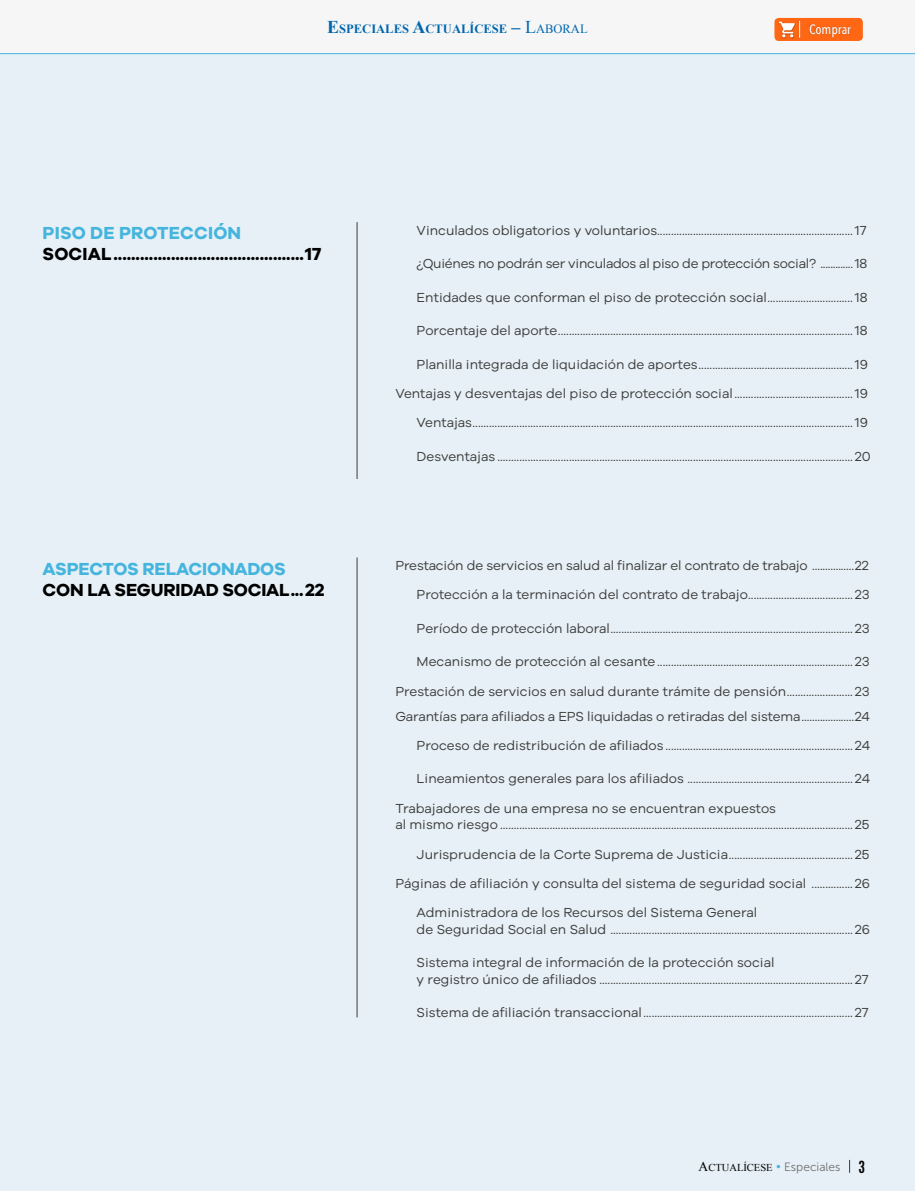
<style>
.page{position:relative;width:915px;height:1191px;background:#fff}
.page>*{position:absolute;margin:0;border:0;box-sizing:border-box;transform-origin:0 0}
.t1{font:700 18px "Galyon";letter-spacing:.01em;color:#000}
.t2{font:700 18px "Galyon";letter-spacing:-.01em;color:#000}
.t3{font:700 18px "Galyon";letter-spacing:-.01em;color:#45b5dd}
.t4{font:700 18px "Galyon";letter-spacing:.01em;color:#45b5dd}
.t5{font:700 13.95px "Antonio";color:#000}
.t6{font:13.5px/29.2px "Galyon";color:#3c3c3b;text-align:right}
.t7{font:13.5px "Galyon";letter-spacing:-.02em;color:#3c3c3b}
.t8{font:500 13.5px "Avenir Next Condensed";color:#fff}
.t9{font:700 12.6px "Times New Roman";color:#0067ad}
.t10{font:10.5px "Times New Roman";color:#000}
.s1{font-size:18px}
.s2{font-weight:400;font-size:18px}
.s3{font-weight:400}
.s4{font-size:13.5px}
.s5{font-size:13.5px;color:#45b5dd}
.s6{font-family:"Museo Sans 300";font-size:12px;color:#706f6f}
</style>
<div class="page">
<div style="left:0;top:54px;width:914px;height:1137px;background:#e6f0f6"></div>
<div style="left:0;top:0;width:914px;height:54px;background:#f6f6f6"></div>
<hr style="left:0;top:53px;width:914px;height:1px;background:#45b5dd">
<hr style="left:356px;top:222px;width:1px;height:257px;background:#3c3c3b">
<hr style="left:356px;top:557px;width:1px;height:460px;background:#3c3c3b">
<div style="left:774px;top:18px;width:88px;height:23px;background:#ff6714;border-radius:4px"></div>
<div style="left:808px;top:24px;width:43px;height:14px;background:#000;opacity:.28"></div>
<svg style="left:778px;top:20px;width:22px;height:19px"></svg>
<p class="t9" style="left:327px;top:20px;width:262px"><span class="s1">E</span>SPECIALES <span class="s1">A</span>CTUALÍCESE <span class="s1">–</span> <span class="s2">L</span><span class="s3">ABORAL</span></p>
<p class="t8" style="left:808px;top:21px;width:44px">Comprar</p>
<h1 class="t4" style="left:43px;top:222px;width:200px">PISO DE PROTECCIÓN</h1>
<h1 class="t1" style="left:43px;top:243px;width:280px">SOCIAL...........................................17</h1>
<h1 class="t3" style="left:43px;top:557px;width:244px">ASPECTOS RELACIONADOS</h1>
<h1 class="t2" style="left:43px;top:578px;width:283px">CON LA SEGURIDAD SOCIAL...22</h1>
<p class="t6" style="left:416px;top:214px;width:451px">Vinculados obligatorios y voluntarios.......................................................................17</p>
<p class="t7" style="left:416px;top:254px;width:452px">¿Quiénes no podrán ser vinculados al piso de protección social? ............. 18</p>
<p class="t6" style="left:416px;top:281px;width:452px">Entidades que conforman el piso de protección social...............................18</p>
<p class="t6" style="left:416px;top:315px;width:452px">Porcentaje del aporte...........................................................................................................18</p>
<p class="t6" style="left:395px;top:348px;width:474px">Planilla integrada de liquidación de aportes........................................................19<br>Ventajas y desventajas del piso de protección social...........................................19<br>Ventajas..........................................................................................................................................19</p>
<p class="t6" style="left:416px;top:440px;width:455px">Desventajas ................................................................................................................................. 20</p>
<p class="t6" style="left:395px;top:549px;width:476px">Prestación de servicios en salud al finalizar el contrato de trabajo ................22<br>Protección a la terminación del contrato de trabajo...................................... 23</p>
<p class="t6" style="left:416px;top:612px;width:454px">Período de protección laboral........................................................................................ 23</p>
<p class="t6" style="left:395px;top:646px;width:476px">Mecanismo de protección al cesante....................................................................... 23<br>Prestación de servicios en salud durante trámite de pensión........................ 23</p>
<p class="t6" style="left:395px;top:700px;width:476px">Garantías para afiliados a EPS liquidadas o retiradas del sistema....................24<br>Proceso de redistribución de afiliados .................................................................... 24</p>
<p class="t6" style="left:395px;top:763px;width:476px;text-align:left;text-indent:21px">Lineamientos generales para los afiliados ............................................................ 24<br>Trabajadores de una empresa no se encuentran expuestos</p>
<p class="t6" style="left:395px;top:808px;width:475px">al mismo riesgo ................................................................................................................................ 25</p>
<p class="t6" style="left:416px;top:838px;width:454px">Jurisprudencia de la Corte Suprema de Justicia............................................. 25</p>
<p class="t6" style="left:395px;top:867px;width:476px">Páginas de afiliación y consulta del sistema de seguridad social ............... 26</p>
<p class="t6" style="left:416px;top:896px;width:342px">Administradora de los Recursos del Sistema General</p>
<p class="t6" style="left:416px;top:913px;width:455px">de Seguridad Social en Salud ........................................................................................ 26</p>
<p class="t6" style="left:416px;top:953px;width:453px;line-height:16.5px;text-align:left">Sistema integral de información de la protección social<br>y registro único de afiliados ............................................................................................ 27</p>
<p class="t6" style="left:416px;top:996px;width:453px">Sistema de afiliación transaccional............................................................................ 27</p>
<p class="t10" style="left:698px;top:1160px;width:143px"><span class="s4">A</span>CTUALÍCESE <span class="s5">•</span> <span class="s6">Especiales</span></p>
<p class="t5" style="left:858px;top:1156px;width:8px">3</p>
</div>
